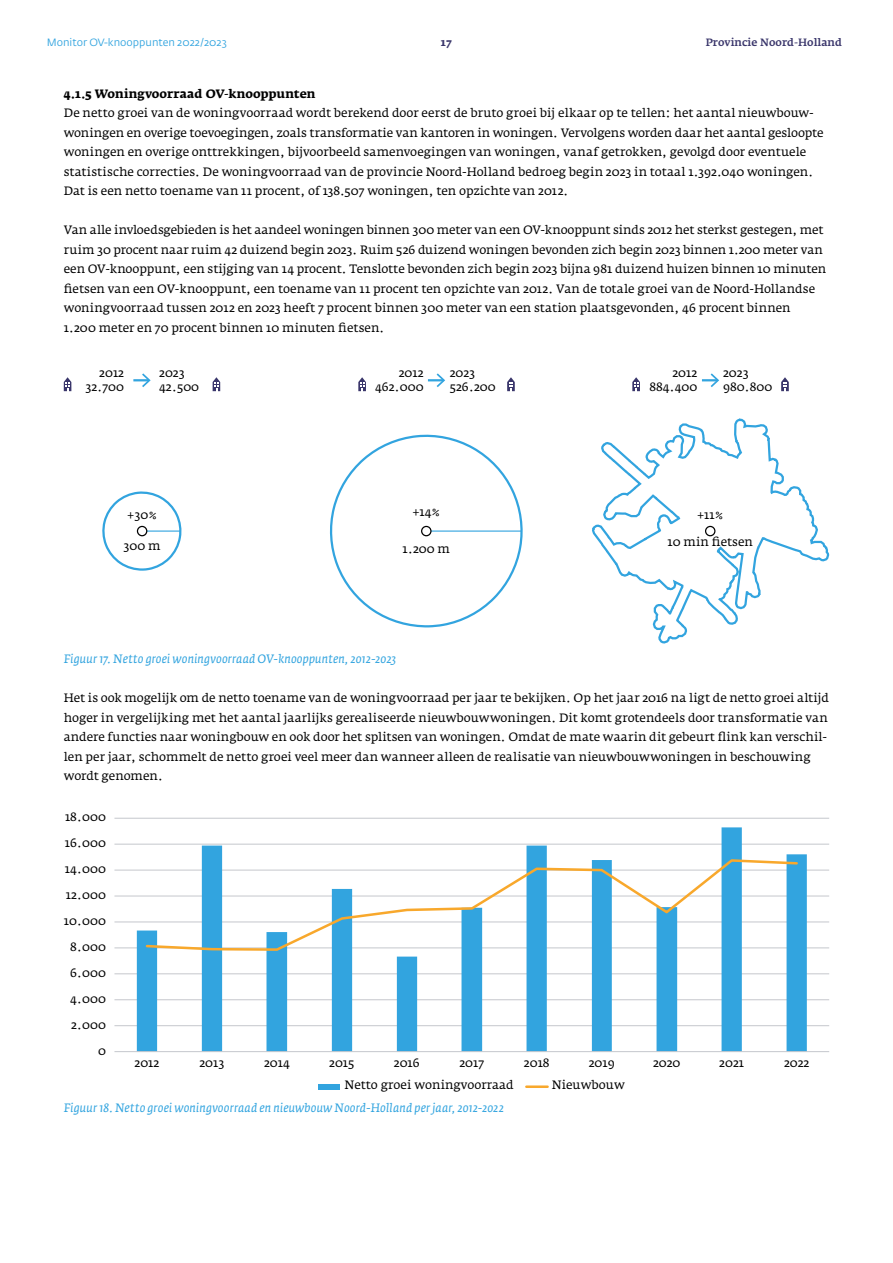
<style>
.page{position:relative;width:893px;height:1263px;background:#fff}
.page>*{position:absolute;margin:0;border:0;box-sizing:border-box;transform-origin:0 0}
.t1{font:12px/19.5px "Fedra Serif A Std";color:#000}
.t2{font:italic 12px "Fedra Serif A Std";letter-spacing:.015em;color:#32a4df}
.t3{font:700 12px "Fedra Serif A Std";color:#000}
.t4{font:10.5px "Fedra Sans Std";color:#32a4df}
.t5{font:500 10.5px "Fedra Serif A Std";color:#3a366b}
.t6{font:700 10.5px "Fedra Serif A Std";color:#3a366b}
</style>
<div class="page">
<svg style="left:133px;top:373px;width:18px;height:14px"></svg>
<svg style="left:64px;top:377px;width:7px;height:14px"></svg>
<svg style="left:213px;top:377px;width:7px;height:14px"></svg>
<svg style="left:428px;top:373px;width:17px;height:14px"></svg>
<svg style="left:358px;top:377px;width:8px;height:14px"></svg>
<svg style="left:507px;top:377px;width:8px;height:14px"></svg>
<svg style="left:702px;top:373px;width:17px;height:14px"></svg>
<svg style="left:632px;top:377px;width:8px;height:14px"></svg>
<svg style="left:781px;top:377px;width:8px;height:14px"></svg>
<svg style="left:102px;top:491px;width:80px;height:80px"></svg>
<hr style="left:147px;top:530px;width:34px;height:2px;background:#32a4df">
<div style="left:137px;top:526px;width:10px;height:10px;background:#fff;border-radius:50%"></div>
<div style="left:137px;top:526px;width:10px;height:10px;border:1px solid #000;border-radius:50%"></div>
<svg style="left:330px;top:434px;width:193px;height:194px"></svg>
<hr style="left:431px;top:530px;width:90px;height:2px;background:#32a4df">
<div style="left:422px;top:526px;width:9px;height:10px;background:#fff;border-radius:50%"></div>
<div style="left:421px;top:526px;width:11px;height:10px;border:1px solid #000;border-radius:50%"></div>
<svg style="left:592px;top:418px;width:237px;height:226px"></svg>
<div style="left:706px;top:526px;width:9px;height:10px;background:#fff;border-radius:50%"></div>
<div style="left:705px;top:526px;width:10px;height:10px;border:1px solid #000;border-radius:50%"></div>
<hr style="left:114px;top:818px;width:715px;height:1px;background:#c5c7cc">
<hr style="left:114px;top:844px;width:715px;height:1px;background:#c5c7cc">
<hr style="left:114px;top:870px;width:715px;height:1px;background:#c5c7cc">
<hr style="left:114px;top:896px;width:715px;height:1px;background:#c5c7cc">
<hr style="left:114px;top:922px;width:715px;height:1px;background:#c5c7cc">
<hr style="left:114px;top:948px;width:715px;height:1px;background:#c5c7cc">
<hr style="left:114px;top:973px;width:715px;height:1px;background:#c5c7cc">
<hr style="left:114px;top:999px;width:715px;height:1px;background:#c5c7cc">
<hr style="left:114px;top:1025px;width:715px;height:1px;background:#c5c7cc">
<svg style="left:137px;top:827px;width:670px;height:224px"></svg>
<hr style="left:114px;top:1051px;width:715px;height:1px;background:#c5c7cc">
<svg style="left:144px;top:858px;width:655px;height:94px"></svg>
<div style="left:319px;top:1084px;width:21px;height:5px;background:#32a4df"></div>
<hr style="left:526px;top:1085px;width:22px;height:3px;background:#f8a82c">
<p class="t4" style="left:47px;top:36px;width:182px">Monitor OV-knooppunten 2022/2023</p>
<p class="t6" style="left:441px;top:36px;width:13px">17</p>
<p class="t5" style="left:706px;top:36px;width:138px">Provincie Noord-Holland</p>
<p class="t3" style="left:64px;top:86px;width:253px">4.1.5 Woningvoorraad OV-knooppunten</p>
<p class="t1" style="left:64px;top:103px;width:761px">De netto groei van de woningvoorraad wordt berekend door eerst de bruto groei bij elkaar op te tellen: het aantal nieuwbouw&shy;woningen en overige toevoegingen, zoals transformatie van kantoren in woningen. Vervolgens worden daar het aantal gesloopte woningen en overige onttrekkingen, bijvoorbeeld samenvoegingen van woningen, vanaf getrokken, gevolgd door eventuele statistische correcties. De woningvoorraad van de provincie Noord-Holland bedroeg begin 2023 in totaal 1.392.040 woningen.<br>Dat is een netto toename van 11 procent, of 138.507 woningen, ten opzichte van 2012.</p>
<p class="t1" style="left:64px;top:220px;width:764px">Van alle invloedsgebieden is het aandeel woningen binnen 300 meter van een OV-knooppunt sinds 2012 het sterkst gestegen, met ruim 30 procent naar ruim 42 duizend begin 2023. Ruim 526 duizend woningen bevonden zich begin 2023 binnen 1.200 meter van een OV-knooppunt, een stijging van 14 procent. Tenslotte bevonden zich begin 2023 bijna 981 duizend huizen binnen 10 minuten fietsen van een OV-knooppunt, een toename van 11 procent ten opzichte van 2012. Van de totale groei van de Noord-Hollandse woningvoorraad tussen 2012 en 2023 heeft 7 procent binnen 300 meter van een station plaatsgevonden, 46 procent binnen<br>1.200 meter en 70 procent binnen 10 minuten fietsen.</p>
<p class="t1" style="left:85px;top:365px;width:40px;line-height:14.4px;text-align:right">2012<br>32.700</p>
<p class="t1" style="left:159px;top:365px;width:41px;line-height:14.4px">2023<br>42.500</p>
<p class="t1" style="left:375px;top:365px;width:50px;line-height:14.4px;text-align:right">2012<br>462.000</p>
<p class="t1" style="left:450px;top:365px;width:47px;line-height:14.4px">2023<br>526.200</p>
<p class="t1" style="left:649px;top:365px;width:49px;line-height:14.4px;text-align:right">2012<br>884.400</p>
<p class="t1" style="left:723px;top:365px;width:51px;line-height:14.4px">2023<br>980.800</p>
<p class="t1" style="left:127px;top:505px;width:31px">+30%</p>
<p class="t1" style="left:124px;top:536px;width:39px">300 m</p>
<p class="t1" style="left:412px;top:502px;width:29px">+14%</p>
<p class="t1" style="left:402px;top:539px;width:49px">1.200 m</p>
<p class="t1" style="left:697px;top:505px;width:28px">+11%</p>
<p class="t1" style="left:667px;top:532px;width:87px">10 min fietsen</p>
<p class="t2" style="left:64px;top:652px;width:334px">Figuur 17. Netto groei woningvoorraad OV-knooppunten, 2012-2023</p>
<p class="t1" style="left:64px;top:688px;width:767px">Het is ook mogelijk om de netto toename van de woningvoorraad per jaar te bekijken. Op het jaar 2016 na ligt de netto groei altijd hoger in vergelijking met het aantal jaarlijks gerealiseerde nieuwbouwwoningen. Dit komt grotendeels door transformatie van andere functies naar woningbouw en ook door het splitsen van woningen. Omdat de mate waarin dit gebeurt flink kan verschil&shy;len per jaar, schommelt de netto groei veel meer dan wanneer alleen de realisatie van nieuwbouwwoningen in beschouwing wordt genomen.</p>
<p class="t1" style="left:65px;top:807px;width:42px">18.000</p>
<p class="t1" style="left:65px;top:833px;width:43px">16.000</p>
<p class="t1" style="left:65px;top:859px;width:42px">14.000</p>
<p class="t1" style="left:66px;top:885px;width:42px">12.000</p>
<p class="t1" style="left:64px;top:911px;width:44px">10.000</p>
<p class="t1" style="left:70px;top:937px;width:37px">8.000</p>
<p class="t1" style="left:70px;top:963px;width:37px">6.000</p>
<p class="t1" style="left:70px;top:989px;width:37px">4.000</p>
<p class="t1" style="left:71px;top:1015px;width:36px">2.000</p>
<p class="t1" style="left:98px;top:1041px;width:9px">0</p>
<p class="t1" style="left:135px;top:1053px;width:26px">2012</p>
<p class="t1" style="left:199px;top:1053px;width:26px">2013</p>
<p class="t1" style="left:264px;top:1053px;width:27px">2014</p>
<p class="t1" style="left:329px;top:1053px;width:27px">2015</p>
<p class="t1" style="left:394px;top:1053px;width:27px">2016</p>
<p class="t1" style="left:459px;top:1053px;width:26px">2017</p>
<p class="t1" style="left:524px;top:1053px;width:27px">2018</p>
<p class="t1" style="left:589px;top:1053px;width:27px">2019</p>
<p class="t1" style="left:653px;top:1053px;width:29px">2020</p>
<p class="t1" style="left:719px;top:1053px;width:26px">2021</p>
<p class="t1" style="left:784px;top:1053px;width:27px">2022</p>
<p class="t1" style="left:344px;top:1075px;width:171px">Netto groei woningvoorraad</p>
<p class="t1" style="left:552px;top:1075px;width:75px">Nieuwbouw</p>
<p class="t2" style="left:64px;top:1100px;width:442px">Figuur 18. Netto groei woningvoorraad en nieuwbouw Noord-Holland per jaar, 2012-2022</p>
</div>
